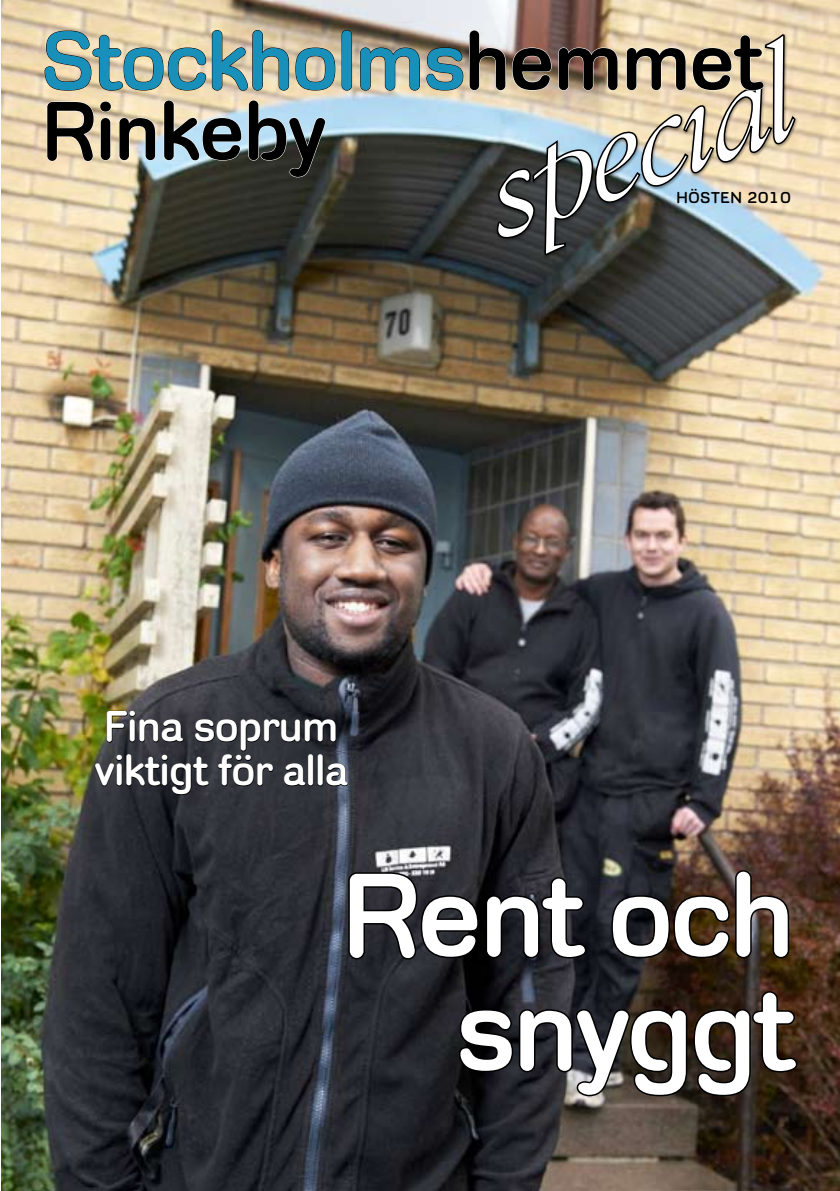
<style>
.page{position:relative;width:840px;height:1191px;background:#fff}
.page>*{position:absolute;margin:0;border:0;box-sizing:border-box;transform-origin:0 0}
.t1{font:700 120px/114px "Stockholm Runt";letter-spacing:-.01em;color:#fff;text-align:right}
.t2{font:700 84px/70px "Stockholm Runt";color:#000}
.t3{font:700 44px/44px "Stockholm Runt";color:#fff}
.t4{font:700 16px "Stockholm Runt";letter-spacing:.07em;color:#000}
.s1{color:#1990ba}
</style>
<div class="page">
<img style="left:1px;top:0;width:838px;height:1191px">
<div style="left:494px;top:33px;width:345px;height:248px;background:#000;opacity:.42"></div>
<img style="left:496px;top:33px;width:300px;height:956px">
<svg style="left:44px;top:29px;width:245px;height:63px;background:#d1bf9e"></svg>
<svg style="left:295px;top:47px;width:40px;height:44px;background:#c5b597"></svg>
<div style="left:341px;top:30px;width:11px;height:61px;border:1px solid #000;border-radius:5px"></div>
<img style="left:359px;top:29px;width:192px;height:62px">
<svg style="left:557px;top:47px;width:61px;height:44px;background:#9d8572"></svg>
<svg style="left:625px;top:34px;width:139px;height:57px;background:#ebd8b8"></svg>
<svg style="left:46px;top:101px;width:66px;height:61px;background:#e9d7b7"></svg>
<svg style="left:118px;top:117px;width:38px;height:44px;background:#e7e1cc"></svg>
<svg style="left:163px;top:99px;width:79px;height:63px;background:#cddada"></svg>
<svg style="left:248px;top:99px;width:78px;height:79px;background:#86969c"></svg>
<svg style="left:346px;top:870px;width:241px;height:91px;background:#202127"></svg>
<svg style="left:609px;top:868px;width:181px;height:92px;background:#342720"></svg>
<svg style="left:457px;top:989px;width:341px;height:108px;background:#26201e"></svg>
<svg style="left:94px;top:710px;width:254px;height:85px;background:#2e3134"></svg>
<h2 class="t2" style="left:42px;top:25px;width:722px"><span class="s1">Stockholms</span>hemmet<br>Rinkeby</h2>
<p class="t3" style="left:95px;top:704px;width:255px">Fina soprum viktigt för alla</p>
<p class="t4" style="left:676px;top:188px;width:115px">Hösten 2010</p>
<h1 class="t1" style="left:342px;top:857px;width:455px">Rent och snyggt</h1>
</div>
